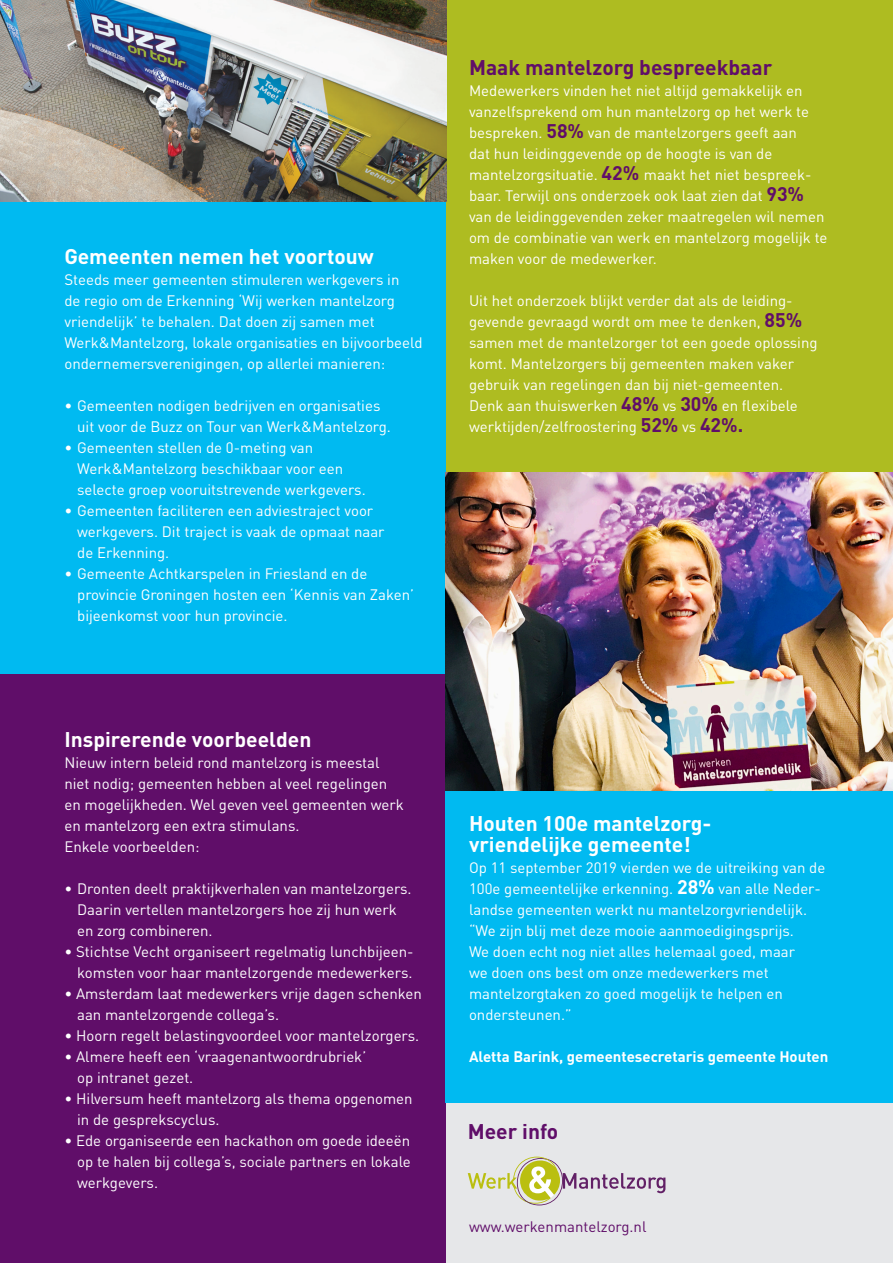
<style>
.page{position:relative;width:893px;height:1263px;background:#fff}
.page>*{position:absolute;margin:0;border:0;box-sizing:border-box;transform-origin:0 0}
.t1{font:700 21px/21px "DINPRO";color:#fff}
.t2{font:700 21px "DINPRO";color:#600e69}
.t3{font:15px/21px "DINPRO";color:#fff}
.t4{font:700 15px "DINPRO";color:#fff}
.t5{font:15px "DINPRO";color:#600e69}
.s1{font-weight:700;font-size:19.5px;color:#600e69}
.s2{font-weight:700;font-size:19.5px}
</style>
<div class="page">
<div style="left:0;top:673px;width:445px;height:590px;background:#600e69"></div>
<div style="left:445px;top:0;width:448px;height:542px;background:#aebc21"></div>
<div style="left:446px;top:1103px;width:447px;height:160px;background:#e6e7e9"></div>
<svg style="left:468px;top:1156px;width:197px;height:49px"></svg>
<div style="left:0;top:202px;width:445px;height:471px;background:#00baf1"></div>
<div style="left:445px;top:756px;width:448px;height:347px;background:#00baf1"></div>
<img style="left:0;top:0;width:446px;height:202px">
<img style="left:445px;top:472px;width:448px;height:319px">
<p class="t1" style="left:64px;top:245px;width:311px">Gemeenten nemen het voortouw</p>
<p class="t3" style="left:64px;top:269px;width:337px">Steeds meer gemeenten stimuleren werkgevers in</p>
<p class="t3" style="left:64px;top:290px;width:360px">de regio om de Erkenning ‘Wij werken mantelzorg vriendelijk’ te behalen. Dat doen zij samen met Werk&amp;Mantelzorg, lokale organisaties en bijvoorbeeld ondernemersverenigingen, op allerlei manieren:</p>
<p class="t3" style="left:77px;top:395px;width:315px;text-indent:-13px">• Gemeenten nodigen bedrijven en organisaties uit voor de Buzz on Tour van Werk&amp;Mantelzorg.</p>
<p class="t3" style="left:77px;top:437px;width:290px;text-indent:-13px">• Gemeenten stellen de 0-meting van<br>Werk&amp;Mantelzorg beschikbaar voor een selecte groep vooruitstrevende werkgevers.</p>
<p class="t3" style="left:77px;top:500px;width:309px;text-indent:-13px">• Gemeenten faciliteren een adviestraject voor werkgevers. Dit traject is vaak de opmaat naar</p>
<p class="t3" style="left:77px;top:542px;width:94px">de Erkenning.</p>
<p class="t3" style="left:77px;top:563px;width:339px;text-indent:-13px">• Gemeente Achtkarspelen in Friesland en de provincie Groningen hosten een ‘Kennis van Zaken’ bijeenkomst voor hun provincie.</p>
<p class="t1" style="left:64px;top:728px;width:248px">Inspirerende voorbeelden</p>
<p class="t3" style="left:64px;top:752px;width:341px">Nieuw intern beleid rond mantelzorg is meestal niet nodig; gemeenten hebben al veel regelingen en mogelijkheden. Wel geven veel gemeenten werk en mantelzorg een extra stimulans.<br>Enkele voorbeelden:</p>
<p class="t3" style="left:77px;top:878px;width:336px;text-indent:-13px">• Dronten deelt praktijkverhalen van mantelzorgers.<br>Daarin vertellen mantelzorgers hoe zij hun werk en zorg combineren.</p>
<p class="t3" style="left:64px;top:941px;width:351px;text-align:right">• Stichtse Vecht organiseert regelmatig lunchbijeen&shy;komsten voor haar mantelzorgende medewerkers.</p>
<p class="t3" style="left:77px;top:983px;width:346px;text-indent:-13px">• Amsterdam laat medewerkers vrije dagen schenken aan mantelzorgende collega’s.</p>
<p class="t3" style="left:64px;top:1025px;width:356px">• Hoorn regelt belastingvoordeel voor mantelzorgers.</p>
<p class="t3" style="left:77px;top:1046px;width:291px;text-indent:-13px">• Almere heeft een ‘vraagenantwoordrubriek’ op intranet gezet.</p>
<p class="t3" style="left:77px;top:1088px;width:337px;text-indent:-13px">• Hilversum heeft mantelzorg als thema opgenomen in de gesprekscyclus.</p>
<p class="t3" style="left:77px;top:1130px;width:335px;text-align:justify;text-indent:-13px">• Ede organiseerde een hackathon om goede ideeën op te halen bij collega’s, sociale partners en lokale werkgevers.</p>
<p class="t2" style="left:469px;top:53px;width:305px">Maak mantelzorg bespreekbaar</p>
<p class="t3" style="left:469px;top:80px;width:335px">Medewerkers vinden het niet altijd gemakkelijk en</p>
<p class="t3" style="left:469px;top:101px;width:342px">vanzelfsprekend om hun mantelzorg op het werk te</p>
<p class="t3" style="left:469px;top:122px;width:329px">bespreken. <span class="s1">58%</span> van de mantelzorgers geeft aan</p>
<p class="t3" style="left:469px;top:143px;width:305px">dat hun leidinggevende op de hoogte is van de</p>
<p class="t3" style="left:469px;top:164px;width:344px">mantelzorgsituatie. <span class="s1">42%</span> maakt het niet bespreek&shy;baar. Terwijl ons onderzoek ook laat zien dat <span class="s1">93%</span></p>
<p class="t3" style="left:469px;top:206px;width:357px">van de leidinggevenden zeker maatregelen wil nemen</p>
<p class="t3" style="left:469px;top:227px;width:360px">om de combinatie van werk en mantelzorg mogelijk te</p>
<p class="t3" style="left:469px;top:248px;width:189px">maken voor de medewerker.</p>
<p class="t3" style="left:469px;top:290px;width:350px">Uit het onderzoek blijkt verder dat als de leiding&shy;gevende gevraagd wordt om mee te denken, <span class="s1">85% </span>samen met de mantelzorger tot een goede oplossing komt. Mantelzorgers bij gemeenten maken vaker gebruik van regelingen dan bij niet-gemeenten.<br>Denk aan thuiswerken <span class="s1">48%</span> vs <span class="s1">30%</span> en flexibele werktijden/zelfroostering <span class="s1">52%</span> vs <span class="s1">42%.</span></p>
<p class="t1" style="left:469px;top:812px;width:244px">Houten 100e mantelzorg&shy;vriendelijke gemeente!</p>
<p class="t3" style="left:469px;top:857px;width:358px">Op 11 september 2019 vierden we de uitreiking van de 100e gemeentelijke erkenning. <span class="s2">28%</span> van alle Neder&shy;landse gemeenten werkt nu mantelzorgvriendelijk. “We zijn blij met deze mooie aanmoedigingsprijs.<br>We doen echt nog niet alles helemaal goed, maar<br>we doen ons best om onze medewerkers met mantelzorgtaken zo goed mogelijk te helpen en ondersteunen.”</p>
<p class="t4" style="left:469px;top:1047px;width:361px">Aletta Barink, gemeentesecretaris gemeente Houten</p>
<p class="t2" style="left:468px;top:1117px;width:92px">Meer info</p>
<p class="t5" style="left:469px;top:1217px;width:179px">www.werkenmantelzorg.nl</p>
</div>
